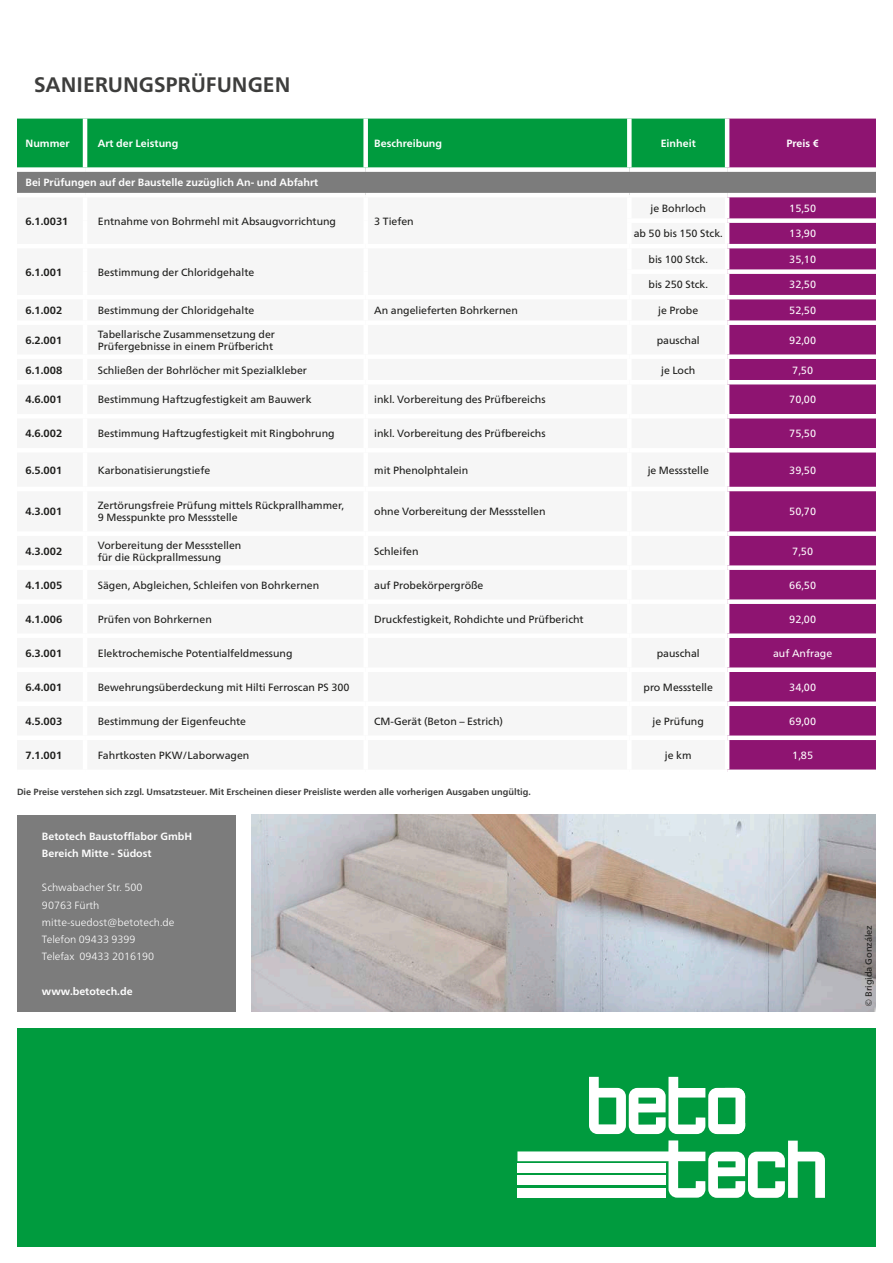
<style>
.page{position:relative;width:893px;height:1263px;background:#fff}
.page>*{position:absolute;margin:0;border:0;box-sizing:border-box;transform-origin:0 0}
.Subhead_20_pt_grau{font:700 21px "Frutiger Neue LTW1 G";color:#3d3d3c}
.Tabelle_8{font:10.5px/12px "Frutiger Neue LTW1 G";color:#1d1d1b}
.Tabelle_8-2{font:700 10.5px "Frutiger Neue LTW1 G";color:#1d1d1b}
.Fließtext_45_Univers{font:700 10.5px/17.2px "Frutiger Neue LTW1 G";color:#fff}
.Tabelle_8-3{font:10.5px "Frutiger Neue LTW1 G";color:#fff}
.Fließtext_45_Univers-2{font:300 10.5px "Frutiger Neue LTW1 G";color:#fff}
.Tabelle_8_fett{font:700 10.5px "Frutiger Neue LTW1 G";color:#fff}
.Fußnoten_47_Univers{font:700 9px "Frutiger Neue LTW1 G";color:#3d3d3c}
.t1{font:9px "Frutiger Neue LTW1 G";letter-spacing:-.01em;color:#1d1d1b}
</style>
<div class="page">
<div style="left:17px;top:119px;width:708px;height:48px;background:#009b3e"></div>
<div style="left:729px;top:119px;width:147px;height:650px;background:#8e1471"></div>
<div style="left:17px;top:170px;width:859px;height:25px;background:#7c7c7c"></div>
<div style="left:17px;top:167px;width:68px;height:5px;background:#fff"></div>
<div style="left:85px;top:167px;width:281px;height:5px;background:#fff"></div>
<div style="left:366px;top:167px;width:263px;height:5px;background:#fff"></div>
<div style="left:629px;top:167px;width:98px;height:5px;background:#fff"></div>
<div style="left:727px;top:167px;width:149px;height:5px;background:#fff"></div>
<hr style="left:17px;top:193px;width:68px;height:4px;background:#fff">
<hr style="left:85px;top:193px;width:281px;height:4px;background:#fff">
<hr style="left:366px;top:193px;width:263px;height:4px;background:#fff">
<hr style="left:629px;top:193px;width:98px;height:4px;background:#fff">
<hr style="left:727px;top:193px;width:149px;height:4px;background:#fff">
<div style="left:727px;top:218px;width:149px;height:5px;background:#fff"></div>
<hr style="left:727px;top:244px;width:149px;height:4px;background:#fff">
<div style="left:727px;top:269px;width:149px;height:5px;background:#fff"></div>
<hr style="left:727px;top:295px;width:149px;height:4px;background:#fff">
<div style="left:727px;top:320px;width:149px;height:5px;background:#fff"></div>
<div style="left:727px;top:354px;width:149px;height:5px;background:#fff"></div>
<hr style="left:727px;top:380px;width:149px;height:4px;background:#fff">
<hr style="left:727px;top:414px;width:149px;height:4px;background:#fff">
<hr style="left:727px;top:448px;width:149px;height:4px;background:#fff">
<hr style="left:727px;top:487px;width:149px;height:4px;background:#fff">
<div style="left:727px;top:531px;width:149px;height:5px;background:#fff"></div>
<div style="left:727px;top:565px;width:149px;height:5px;background:#fff"></div>
<div style="left:727px;top:599px;width:149px;height:5px;background:#fff"></div>
<div style="left:727px;top:633px;width:149px;height:5px;background:#fff"></div>
<div style="left:727px;top:667px;width:149px;height:5px;background:#fff"></div>
<div style="left:727px;top:701px;width:149px;height:5px;background:#fff"></div>
<div style="left:727px;top:735px;width:149px;height:5px;background:#fff"></div>
<hr style="left:83px;top:119px;width:4px;height:48px;background:#fff">
<div style="left:363px;top:119px;width:5px;height:48px;background:#fff"></div>
<div style="left:627px;top:119px;width:5px;height:48px;background:#fff"></div>
<div style="left:17px;top:815px;width:218px;height:196px;background:#7c7c7c"></div>
<div style="left:17px;top:1028px;width:859px;height:218px;background:#009b3e"></div>
<svg style="left:589px;top:1077px;width:156px;height:57px"></svg>
<svg style="left:517px;top:1140px;width:308px;height:58px"></svg>
<img style="left:251px;top:815px;width:625px;height:196px">
<p class="Subhead_20_pt_grau" style="left:34px;top:69px;width:258px">SANIERUNGSPRÜFUNGEN</p>
<p class="Tabelle_8_fett" style="left:26px;top:136px;width:46px">Nummer</p>
<p class="Tabelle_8_fett" style="left:98px;top:136px;width:82px">Art der Leistung</p>
<p class="Tabelle_8_fett" style="left:374px;top:136px;width:69px">Beschreibung</p>
<p class="Tabelle_8_fett" style="left:661px;top:136px;width:37px">Einheit</p>
<p class="Tabelle_8_fett" style="left:786px;top:136px;width:34px">Preis €</p>
<p class="Fließtext_45_Univers" style="left:26px;top:173px;width:294px">Bei Prüfungen auf der Baustelle zuzüglich An- und Abfahrt</p>
<p class="Tabelle_8-2" style="left:26px;top:213px;width:45px">6.1.0031</p>
<p class="Tabelle_8" style="left:98px;top:214px;width:240px">Entnahme von Bohrmehl mit Absaugvorrichtung</p>
<p class="Tabelle_8" style="left:374px;top:214px;width:41px">3 Tiefen</p>
<p class="Tabelle_8" style="left:650px;top:201px;width:57px">je Bohrloch</p>
<p class="Tabelle_8-3" style="left:789px;top:200px;width:28px">15,50</p>
<p class="Tabelle_8" style="left:634px;top:227px;width:90px">ab 50 bis 150 Stck.</p>
<p class="Tabelle_8-3" style="left:789px;top:226px;width:28px">13,90</p>
<p class="Tabelle_8-2" style="left:26px;top:264px;width:38px">6.1.001</p>
<p class="Tabelle_8" style="left:98px;top:265px;width:158px">Bestimmung der Chloridgehalte</p>
<p class="Tabelle_8" style="left:649px;top:252px;width:61px">bis 100 Stck.</p>
<p class="Tabelle_8-3" style="left:789px;top:251px;width:28px">35,10</p>
<p class="Tabelle_8" style="left:649px;top:278px;width:61px">bis 250 Stck.</p>
<p class="Tabelle_8-3" style="left:789px;top:277px;width:28px">32,50</p>
<p class="Tabelle_8-2" style="left:26px;top:303px;width:38px">6.1.002</p>
<p class="Tabelle_8" style="left:98px;top:303px;width:158px">Bestimmung der Chloridgehalte</p>
<p class="Tabelle_8" style="left:374px;top:303px;width:145px">An angelieferten Bohrkernen</p>
<p class="Tabelle_8" style="left:658px;top:303px;width:41px">je Probe</p>
<p class="Tabelle_8-3" style="left:789px;top:303px;width:28px">52,50</p>
<p class="Tabelle_8-2" style="left:26px;top:332px;width:38px">6.2.001</p>
<p class="Tabelle_8" style="left:98px;top:327px;width:179px">Tabellarische Zusammensetzung der<br>Prüfergebnisse in einem Prüfbericht</p>
<p class="Tabelle_8" style="left:657px;top:333px;width:45px">pauschal</p>
<p class="Tabelle_8-3" style="left:789px;top:332px;width:28px">92,00</p>
<p class="Tabelle_8-2" style="left:26px;top:362px;width:38px">6.1.008</p>
<p class="Tabelle_8" style="left:98px;top:363px;width:211px">Schließen der Bohrlöcher mit Spezialkleber</p>
<p class="Tabelle_8" style="left:661px;top:363px;width:36px">je Loch</p>
<p class="Tabelle_8-3" style="left:792px;top:362px;width:22px">7,50</p>
<p class="Tabelle_8-2" style="left:26px;top:392px;width:38px">4.6.001</p>
<p class="Tabelle_8" style="left:98px;top:393px;width:215px">Bestimmung Haftzugfestigkeit am Bauwerk</p>
<p class="Tabelle_8" style="left:374px;top:393px;width:173px">inkl. Vorbereitung des Prüfbereichs</p>
<p class="Tabelle_8-3" style="left:789px;top:392px;width:28px">70,00</p>
<p class="Tabelle_8-2" style="left:26px;top:426px;width:38px">4.6.002</p>
<p class="Tabelle_8" style="left:98px;top:427px;width:238px">Bestimmung Haftzugfestigkeit mit Ringbohrung</p>
<p class="Tabelle_8" style="left:374px;top:427px;width:173px">inkl. Vorbereitung des Prüfbereichs</p>
<p class="Tabelle_8-3" style="left:789px;top:426px;width:28px">75,50</p>
<p class="Tabelle_8-2" style="left:26px;top:462px;width:38px">6.5.001</p>
<p class="Tabelle_8" style="left:98px;top:463px;width:114px">Karbonatisierungstiefe</p>
<p class="Tabelle_8" style="left:374px;top:463px;width:96px">mit Phenolphtalein</p>
<p class="Tabelle_8" style="left:648px;top:463px;width:63px">je Messstelle</p>
<p class="Tabelle_8-3" style="left:789px;top:462px;width:28px">39,50</p>
<p class="Tabelle_8-2" style="left:26px;top:504px;width:38px">4.3.001</p>
<p class="Tabelle_8" style="left:98px;top:499px;width:248px">Zertörungsfreie Prüfung mittels Rückprallhammer,<br>9 Messpunkte pro Messstelle</p>
<p class="Tabelle_8" style="left:374px;top:505px;width:173px">ohne Vorbereitung der Messstellen</p>
<p class="Tabelle_8-3" style="left:789px;top:504px;width:28px">50,70</p>
<p class="Tabelle_8-2" style="left:26px;top:543px;width:38px">4.3.002</p>
<p class="Tabelle_8" style="left:98px;top:538px;width:145px">Vorbereitung der Messstellen für die Rückprallmessung</p>
<p class="Tabelle_8" style="left:374px;top:544px;width:46px">Schleifen</p>
<p class="Tabelle_8-3" style="left:792px;top:543px;width:22px">7,50</p>
<p class="Tabelle_8-2" style="left:26px;top:577px;width:38px">4.1.005</p>
<p class="Tabelle_8" style="left:98px;top:578px;width:223px">Sägen, Abgleichen, Schleifen von Bohrkernen</p>
<p class="Tabelle_8" style="left:374px;top:578px;width:111px">auf Probekörpergröße</p>
<p class="Tabelle_8-3" style="left:789px;top:577px;width:28px">66,50</p>
<p class="Tabelle_8-2" style="left:26px;top:611px;width:38px">4.1.006</p>
<p class="Tabelle_8" style="left:98px;top:612px;width:116px">Prüfen von Bohrkernen</p>
<p class="Tabelle_8" style="left:374px;top:612px;width:211px">Druckfestigkeit, Rohdichte und Prüfbericht</p>
<p class="Tabelle_8-3" style="left:789px;top:611px;width:28px">92,00</p>
<p class="Tabelle_8-2" style="left:26px;top:645px;width:38px">6.3.001</p>
<p class="Tabelle_8" style="left:98px;top:646px;width:196px">Elektrochemische Potentialfeldmessung</p>
<p class="Tabelle_8" style="left:657px;top:646px;width:45px">pauschal</p>
<p class="Tabelle_8-3" style="left:773px;top:645px;width:61px">auf Anfrage</p>
<p class="Tabelle_8-2" style="left:26px;top:679px;width:38px">6.4.001</p>
<p class="Tabelle_8" style="left:98px;top:680px;width:253px">Bewehrungsüberdeckung mit Hilti Ferroscan PS 300</p>
<p class="Tabelle_8" style="left:644px;top:680px;width:71px">pro Messstelle</p>
<p class="Tabelle_8-3" style="left:789px;top:679px;width:28px">34,00</p>
<p class="Tabelle_8-2" style="left:26px;top:713px;width:38px">4.5.003</p>
<p class="Tabelle_8" style="left:98px;top:714px;width:150px">Bestimmung der Eigenfeuchte</p>
<p class="Tabelle_8" style="left:374px;top:714px;width:130px">CM-Gerät (Beton – Estrich)</p>
<p class="Tabelle_8" style="left:653px;top:714px;width:53px">je Prüfung</p>
<p class="Tabelle_8-3" style="left:789px;top:713px;width:28px">69,00</p>
<p class="Tabelle_8-2" style="left:26px;top:747px;width:38px">7.1.001</p>
<p class="Tabelle_8" style="left:98px;top:748px;width:153px">Fahrtkosten PKW/Laborwagen</p>
<p class="Tabelle_8" style="left:665px;top:748px;width:28px">je km</p>
<p class="Tabelle_8-3" style="left:792px;top:747px;width:22px">1,85</p>
<p class="Fußnoten_47_Univers" style="left:17px;top:785px;width:515px">Die Preise verstehen sich zzgl. Umsatzsteuer. Mit Erscheinen dieser Preisliste werden alle vorherigen Ausgaben ungültig.</p>
<p class="Fließtext_45_Univers" style="left:42px;top:826px;width:152px">Betotech Baustofflabor GmbH<br>Bereich Mitte - Südost</p>
<p class="Fließtext_45_Univers-2" style="left:42px;top:880px;width:102px">Schwabacher Str. 500</p>
<p class="Fließtext_45_Univers-2" style="left:42px;top:897px;width:59px">90763 Fürth</p>
<p class="Fließtext_45_Univers-2" style="left:42px;top:914px;width:134px">mitte-suedost@betotech.de</p>
<p class="Fließtext_45_Univers-2" style="left:42px;top:932px;width:95px">Telefon 09433 9399</p>
<p class="Fließtext_45_Univers-2" style="left:42px;top:949px;width:114px">Telefax 09433 2016190</p>
<p class="Fließtext_45_Univers" style="left:42px;top:982px;width:92px">www.betotech.de</p>
<p class="t1" style="left:862px;top:1007px;width:84px;rotate:-90deg">© Brigida González</p>
</div>
